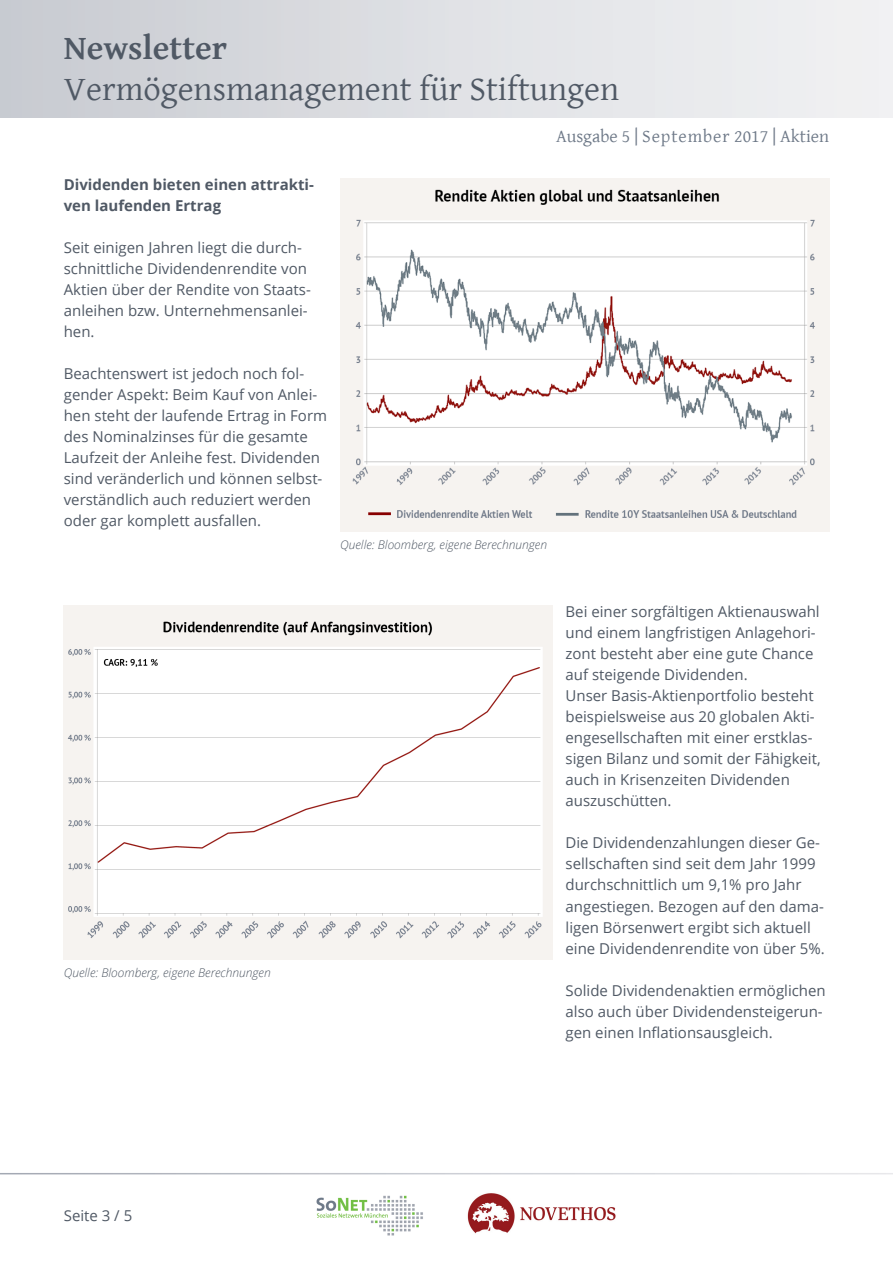
<style>
.page{position:relative;width:893px;height:1263px;background:#fff}
.page>*{position:absolute;margin:0;border:0;box-sizing:border-box;transform-origin:0 0}
.t1{font:34.5px "Gentium Basic";color:#505965}
.t2{font:700 34.5px "Gentium Basic";color:#505965}
.t3{font:18px "Gentium Basic";color:#6d7887}
.t4{font:15px/21px "Open Sans";color:#505965}
.t5{font:700 15px/21px "Open Sans";color:#505965}
.t6{font:italic 300 12px "Open Sans";color:#505965}
</style>
<div class="page">
<div style="left:0;top:0;width:893px;height:118px;background:linear-gradient(to right,#c9ccd2,#f3f3f5)"></div>
<img style="left:316px;top:1195px;width:107px;height:41px">
<img style="left:467px;top:1193px;width:48px;height:41px">
<img style="left:520px;top:1207px;width:96px;height:14px">
<img style="left:340px;top:179px;width:489px;height:352px">
<img style="left:64px;top:606px;width:489px;height:354px">
<h1 class="t2" style="left:64px;top:21px;width:165px">Newsletter</h1>
<h1 class="t1" style="left:64px;top:63px;width:557px">Vermögensmanagement für Stiftungen</h1>
<p class="t3" style="left:556px;top:123px;width:275px">Ausgabe 5 | September 2017 | Aktien</p>
<p class="t5" style="left:64px;top:174px;width:252px">Dividenden bieten einen attrakti&shy;ven laufenden Ertrag</p>
<p class="t4" style="left:64px;top:237px;width:249px">Seit einigen Jahren liegt die durch&shy;schnittliche Dividendenrendite von<br>Aktien über der Rendite von Staats&shy;anleihen bzw. Unternehmensanlei&shy;hen.</p>
<p class="t4" style="left:64px;top:363px;width:265px">Beachtenswert ist jedoch noch fol&shy;gender Aspekt: Beim Kauf von Anlei&shy;hen steht der laufende Ertrag in Form des Nominalzinses für die gesamte Laufzeit der Anleihe fest. Dividenden sind veränderlich und können selbst&shy;verständlich auch reduziert werden oder gar komplett ausfallen.</p>
<p class="t6" style="left:340px;top:537px;width:208px">Quelle: Bloomberg, eigene Berechnungen</p>
<p class="t6" style="left:64px;top:964px;width:208px">Quelle: Bloomberg, eigene Berechnungen</p>
<p class="t4" style="left:566px;top:601px;width:257px">Bei einer sorgfältigen Aktienauswahl und einem langfristigen Anlagehori&shy;zont besteht aber eine gute Chance auf steigende Dividenden.<br>Unser Basis-Aktienportfolio besteht beispielsweise aus 20 globalen Akti&shy;engesellschaften mit einer erstklas&shy;sigen Bilanz und somit der Fähigkeit, auch in Krisenzeiten Dividenden auszuschütten.</p>
<p class="t4" style="left:566px;top:832px;width:261px">Die Dividendenzahlungen dieser Ge&shy;sellschaften sind seit dem Jahr 1999 durchschnittlich um 9,1% pro Jahr angestiegen. Bezogen auf den dama&shy;ligen Börsenwert ergibt sich aktuell eine Dividendenrendite von über 5%.</p>
<p class="t4" style="left:566px;top:979px;width:262px">Solide Dividendenaktien ermöglichen also auch über Dividendensteigerun&shy;gen einen Inflationsausgleich.</p>
<p class="t4" style="left:64px;top:1204px;width:70px">Seite 3 / 5</p>
</div>
